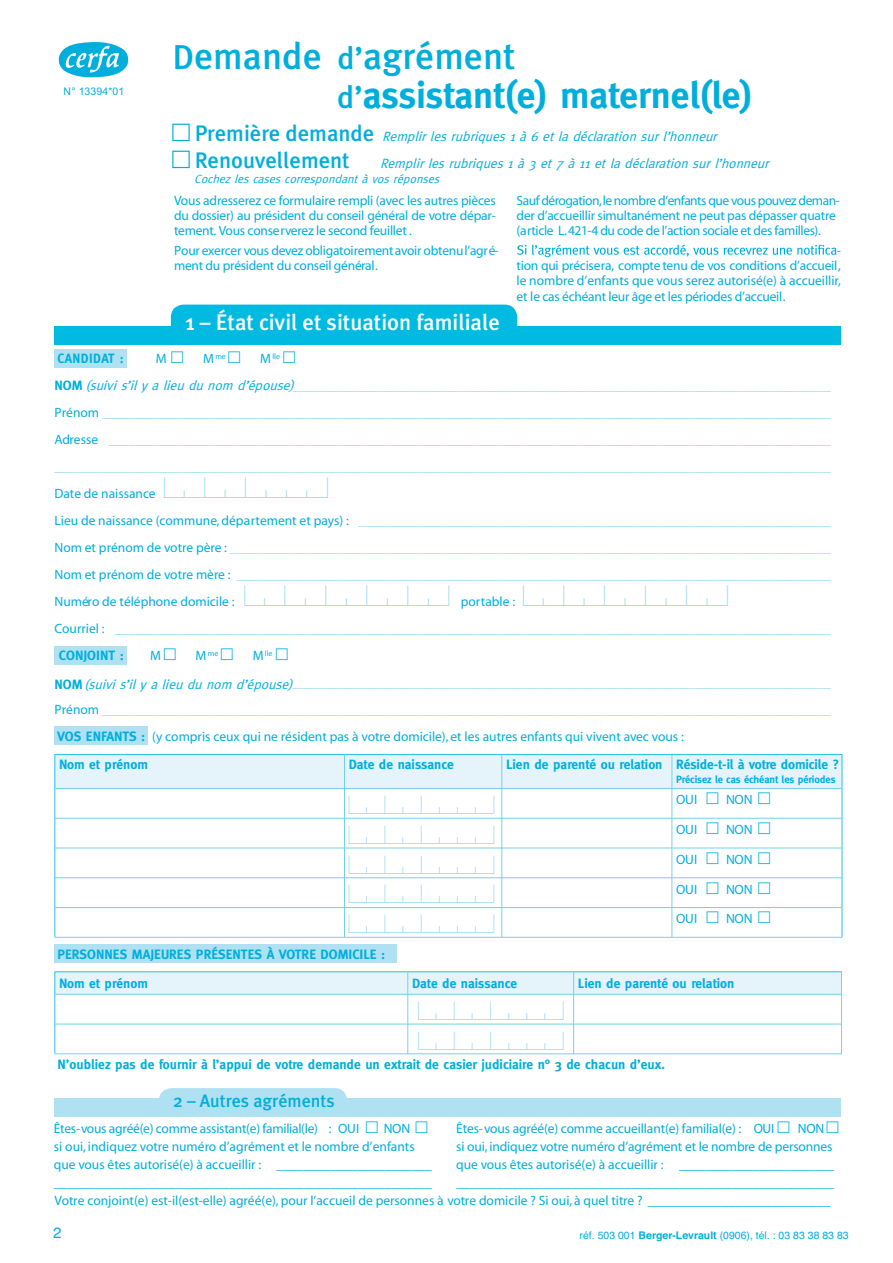
<style>
.page{position:relative;width:893px;height:1263px;background:#fff}
.page>*{position:absolute;margin:0;border:0;box-sizing:border-box;transform-origin:0 0}
.t1{font:700 37.5px "Meta";color:#00aedc}
.t2{font:500 37.5px "Meta Plus";color:#00aedc}
.t3{font:24px/29.7px "Casesaremplir";color:#94d8ef}
.t4{font:500 22.5px "Meta Plus";color:#fff}
.t5{font:500 22.5px "Meta Plus";color:#00aedc}
.t6{font:500 18px "Meta Plus";color:#00aedc}
.t7{font:15px "Helvetica";color:#00aedc}
.t8{font:13.5px/27px "Meta Plus";color:#94d8ef}
.t9{font:13.5px/15px "Meta Plus";letter-spacing:-.015em;color:#00aedc}
.t10{font:700 13.5px/29.5px "Meta";color:#00aedc}
.t11{font:italic 13.5px "Meta";color:#00aedc}
.t12{font:700 13.5px "Meta";letter-spacing:.035em;color:#00aedc;scale:.95 1}
.t13{font:italic 12px "Meta";color:#00aedc}
.t14{font:10.5px "Helvetica";color:#00aedc}
.t15{font:700 10.5px "Meta";letter-spacing:-.01em;color:#00aedc}
.t16{font:10.5px "Arial";letter-spacing:.01em;color:#00aedc}
.t17{font:7.8px "Meta Plus";color:#00aedc}
.s1{font-size:34.5px}
.s2{font-size:31.5px}
.s3{font-family:"Meta Plus";font-weight:500;font-size:31.5px}
.s4{font-family:"Casesaremplir";font-style:normal;font-size:22.5px}
.s5{font-family:"Meta Plus";font-weight:500;font-style:normal;font-size:22.5px}
.s6{font-family:"Casesaremplir";font-weight:400}
.s7{font-family:"Casesaremplir";font-size:15px}
.s8{font-size:13.5px}
.s9{font-family:"Meta";font-weight:700;color:#00aedc}
.s10{font-family:"Meta";font-style:italic;color:#00aedc}
.s11{color:#00aedc}
.s12{font-family:"Casesaremplir";font-size:27px}
.s13{font-weight:700;font-style:normal}
.s14{font-weight:700}
</style>
<div class="page">
<svg style="left:517px;top:244px;width:320px;height:13px"></svg>
<svg style="left:59px;top:42px;width:69px;height:35px"></svg>
<div style="left:54px;top:327px;width:786px;height:18px;background:#00bae2"></div>
<div style="left:171px;top:305px;width:346px;height:39px;background:#00bae2;border-radius:13px"></div>
<div style="left:54px;top:1098px;width:787px;height:18px;background:#afe1f3"></div>
<div style="left:159px;top:1088px;width:188px;height:26px;background:#afe1f3;border-radius:13px"></div>
<div style="left:54px;top:646px;width:73px;height:18px;background:#afe1f3"></div>
<div style="left:54px;top:727px;width:94px;height:18px;background:#afe1f3"></div>
<div style="left:54px;top:944px;width:343px;height:19px;background:#afe1f3"></div>
<div style="left:54px;top:350px;width:73px;height:18px;background:#afe1f3"></div>
<hr style="left:54px;top:937px;width:290px;height:1px;background:#76d0eb">
<hr style="left:344px;top:937px;width:158px;height:1px;background:#76d0eb">
<hr style="left:502px;top:937px;width:170px;height:1px;background:#76d0eb">
<svg style="left:54px;top:754px;width:789px;height:183px"></svg>
<hr style="left:672px;top:907px;width:170px;height:1px;background:#76d0eb">
<hr style="left:842px;top:907px;width:1px;height:30px;background:#25c1e4">
<hr style="left:672px;top:937px;width:170px;height:1px;background:#76d0eb">
<hr style="left:54px;top:971px;width:354px;height:1px;background:#25c1e4">
<hr style="left:408px;top:971px;width:166px;height:1px;background:#25c1e4">
<hr style="left:574px;top:971px;width:268px;height:1px;background:#25c1e4">
<hr style="left:54px;top:1053px;width:354px;height:1px;background:#76d0eb">
<hr style="left:408px;top:1053px;width:166px;height:1px;background:#76d0eb">
<svg style="left:54px;top:972px;width:788px;height:81px"></svg>
<hr style="left:574px;top:1053px;width:268px;height:1px;background:#76d0eb">
<p class="t16" style="left:64px;top:85px;width:62px">N° 13394*01</p>
<h1 class="t2" style="left:172px;top:43px;width:345px"><span class="s1">D</span>emande <span class="s2">d’</span>agrément</h1>
<h1 class="t1" style="left:337px;top:82px;width:417px"><span class="s3">d’</span>assistant(e) maternel(le)</h1>
<p class="t11" style="left:172px;top:132px;width:549px"><span class="s4">O</span> <span class="s5">P r e m i è r e d e m a n d e</span> Remplir les rubriques 1 à 6 et la déclaration sur l’honneur</p>
<h3 class="t5" style="left:172px;top:153px;width:179px"><span class="s6">O</span> Renouvellement</h3>
<p class="t11" style="left:380px;top:159px;width:393px">Remplir les rubriques 1 à 3 et 7 à 11 et la déclaration sur l’honneur</p>
<p class="t13" style="left:194px;top:175px;width:249px">Cochez les cases correspondant à vos réponses</p>
<p class="t9" style="left:174px;top:195px;width:323px;text-align:justify">Vous adresserez ce formulaire rempli (avec les autres pièces du dossier) au président du conseil général de votre dépar&shy;tement. Vous conserverez le second feuillet .</p>
<p class="t9" style="left:174px;top:244px;width:326px">Pour exercer vous devez obligatoirement avoir obtenu l’agré&shy;ment du président du conseil général.</p>
<p class="t9" style="left:517px;top:195px;width:325px">Sauf dérogation, le nombre d’enfants que vous pouvez deman&shy;der d’accueillir simultanément ne peut pas dépasser quatre (article L. 421-4 du code de l’action sociale et des familles).</p>
<p class="t9" style="left:517px;top:244px;width:326px;text-align:justify;text-indent:320px">- tion qui précisera, compte tenu de vos conditions d’accueil, le nombre d’enfants que vous serez autorisé(e) à accueillir,</p>
<p class="t9" style="left:517px;top:290px;width:270px">et le cas échéant leur âge et les périodes d’accueil.</p>
<h3 class="t4" style="left:186px;top:314px;width:316px">1 – État civil et situation familiale</h3>
<p class="t12" style="left:58px;top:354px;width:71px">CANDIDAT :</p>
<p class="t9" style="left:156px;top:352px;width:29px">M <span class="s7">O</span></p>
<p class="t17" style="left:203px;top:353px;width:38px"><span class="s8">M</span>me <span class="s7">O</span></p>
<p class="t17" style="left:260px;top:353px;width:36px"><span class="s8">M</span>lle <span class="s7">O</span></p>
<p class="t8" style="left:54px;top:373px;width:778px"><span class="s9">N O M</span> <span class="s10">(suivi s’il y a lieu du nom d’épouse)</span>_______________________________________________________________________________</p>
<p class="t8" style="left:54px;top:400px;width:778px"><span class="s11">Prénom</span> ____________________________________________________________________________________________________________ <span class="s11">Adresse</span> ___________________________________________________________________________________________________________ ___________________________________________________________________________________________________________________ <span class="s11">Date de naissance</span> <span class="s12">ACBCBBBC<br></span><span class="s11">Lieu de naissance (commune, département et pays) :</span> ______________________________________________________________________ <span class="s11">Nom et prénom de votre père :</span> _________________________________________________________________________________________ <span class="s11">Nom et prénom de votre mère :</span> ________________________________________________________________________________________ <span class="s11">Numéro de téléphone domicile :</span> <span class="s12">ACBCBCBCBC</span> <span class="s11">portable :</span> <span class="s12">ACBCBCBCBC<br></span><span class="s11">Courriel :</span> __________________________________________________________________________________________________________</p>
<p class="t10" style="left:59px;top:642px;width:66px">CONJOINT :</p>
<p class="t9" style="left:150px;top:649px;width:27px">M <span class="s7">O</span></p>
<p class="t17" style="left:196px;top:650px;width:38px"><span class="s8">M</span>me <span class="s7">O</span></p>
<p class="t17" style="left:253px;top:650px;width:36px"><span class="s8">M</span>lle <span class="s7">O</span></p>
<p class="t8" style="left:54px;top:670px;width:778px;text-align:justify;text-indent:238px">_______________________________________________________________________________ <span class="s11">Prénom</span> ____________________________________________________________________________________________________________ <span class="s9">VOS ENFANTS :</span> <span class="s11">(y compris ceux qui ne résident pas à votre domicile), et les autres enfants qui vivent avec vous :</span></p>
<p class="t10" style="left:59px;top:751px;width:90px">Nom et prénom</p>
<p class="t10" style="left:349px;top:751px;width:107px">Date de naissance</p>
<p class="t10" style="left:506px;top:751px;width:334px">Lien de parenté ou relation Réside-t-il à votre domicile ?</p>
<p class="t15" style="left:676px;top:775px;width:161px">Précisez le cas échéant les périodes</p>
<h2 class="t3" style="left:349px;top:791px;width:147px">ACBCBBBC</h2>
<p class="t9" style="left:676px;top:793px;width:95px">OUI <span class="s7">O</span> NON <span class="s7">O</span></p>
<h2 class="t3" style="left:349px;top:821px;width:147px">ACBCBBBC</h2>
<p class="t9" style="left:676px;top:823px;width:95px">OUI <span class="s7">O</span> NON <span class="s7">O</span></p>
<h2 class="t3" style="left:349px;top:850px;width:147px">ACBCBBBC</h2>
<p class="t9" style="left:676px;top:853px;width:95px">OUI <span class="s7">O</span> NON <span class="s7">O</span></p>
<h2 class="t3" style="left:349px;top:880px;width:147px">ACBCBBBC</h2>
<p class="t9" style="left:676px;top:883px;width:95px">OUI <span class="s7">O</span> NON <span class="s7">O</span></p>
<h2 class="t3" style="left:349px;top:910px;width:147px">ACBCBBBC</h2>
<p class="t9" style="left:676px;top:912px;width:95px">OUI <span class="s7">O</span> NON <span class="s7">O</span></p>
<p class="t10" style="left:58px;top:941px;width:329px">PERSONNES MAJEURES PRÉSENTES À VOTRE DOMICILE :<br>Nom et prénom</p>
<p class="t11" style="left:54px;top:679px;width:240px"><span class="s13">N O M</span> (suivi s’il y a lieu du nom d’épouse)</p>
<p class="t10" style="left:412px;top:970px;width:107px">Date de naissance</p>
<p class="t10" style="left:578px;top:970px;width:158px">Lien de parenté ou relation</p>
<h2 class="t3" style="left:418px;top:997px;width:147px">ACBCBBBC<br>ACBCBBBC</h2>
<p class="t10" style="left:58px;top:1051px;width:609px">N’oubliez pas de fournir à l’appui de votre demande un extrait de casier judiciaire n° 3 de chacun d’eux.</p>
<h3 class="t6" style="left:173px;top:1094px;width:163px">2 – Autres agréments</h3>
<p class="t9" style="left:54px;top:1120px;width:380px;line-height:18px">Êtes-vous agréé(e) comme assistant(e) familial(le) : OUI <span class="s7">O</span> NON <span class="s7">O </span>si oui, indiquez votre numéro d’agrément et le nombre d’enfants que vous êtes autorisé(e) à accueillir : _______________________ ________________________________________________________</p>
<p class="t9" style="left:456px;top:1122px;width:383px">Êtes-vous agréé(e) comme accueillant(e) familial(e) : OUI <span class="s7">O</span> NON <span class="s7">O</span></p>
<p class="t9" style="left:456px;top:1140px;width:378px">si oui, indiquez votre numéro d’agrément et le nombre de personnes</p>
<p class="t9" style="left:456px;top:1158px;width:380px">que vous êtes autorisé(e) à accueillir : _______________________</p>
<p class="t9" style="left:456px;top:1176px;width:379px">________________________________________________________</p>
<p class="t9" style="left:54px;top:1194px;width:778px">Votre conjoint(e) est-il(est-elle) agréé(e), pour l’accueil de personnes à votre domicile ? Si oui, à quel titre ? _________________________</p>
<p class="t7" style="left:53px;top:1227px;width:10px">2</p>
<p class="t14" style="left:580px;top:1231px;width:271px">réf. 503 001 <span class="s14">Berger-Levrault</span> (0906), tél. : 03 83 38 83 83</p>
</div>
